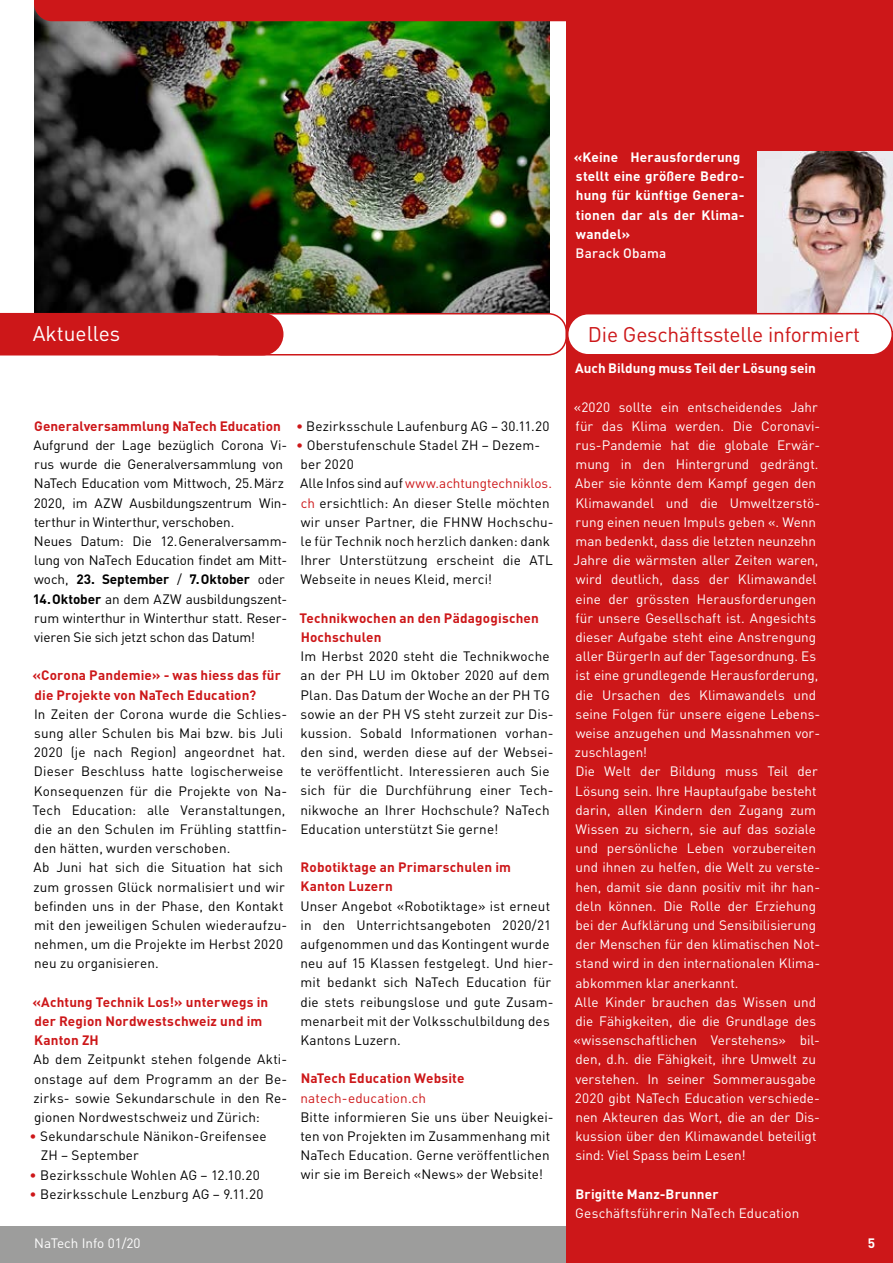
<style>
.page{position:relative;width:893px;height:1263px;background:#fff}
.page>*{position:absolute;margin:0;border:0;box-sizing:border-box;transform-origin:0 0}
.t1{font:21px "DIN";letter-spacing:-.01em;color:#cd1719}
.t2{font:21px "DIN";color:#fff}
.t3{font:13.5px/19.2px "DIN";letter-spacing:.01em;color:#000}
.t4{font:13.5px/19.2px "DIN";color:#fff}
.t5{font:13.5px/19.2px "DIN";letter-spacing:-.01em;color:#000}
.t6{font:700 13.5px/19.2px "DIN";letter-spacing:.01em;color:#cd1719}
.t7{font:700 13.5px/19.2px "DIN";letter-spacing:.01em;color:#fff}
.t8{font:13.5px "DIN";letter-spacing:.01em;color:#cd1719}
.t9{font:500 13.5px "DIN";letter-spacing:.015em;color:#fff}
.s1{font-weight:700}
.s2{color:#cd1719}
</style>
<div class="page">
<div style="left:0;top:1226px;width:626px;height:37px;background:#9d9d9c"></div>
<img style="left:35px;top:21px;width:515px;height:292px">
<div style="left:202px;top:313px;width:365px;height:42px;border:2px solid #cd1719;border-radius:18px"></div>
<div style="left:34px;top:0;width:533px;height:21px;background:#cd1719"></div>
<div style="left:0;top:313px;width:283px;height:42px;background:#cd1719"></div>
<div style="left:567px;top:0;width:326px;height:1263px;background:#cd1719"></div>
<img style="left:758px;top:152px;width:135px;height:177px">
<div style="left:568px;top:314px;width:324px;height:41px;background:#fff;border-radius:21px"></div>
<div style="left:567px;top:313px;width:326px;height:42px;border:2px solid #cd1719;border-radius:21px"></div>
<p class="t7" style="left:574px;top:147px;width:172px">«Keine Herausforderung stellt eine größere Bedro&shy;hung für künftige Genera&shy;tionen dar als der Klima&shy;wandel»</p>
<p class="t9" style="left:576px;top:244px;width:92px">Barack Obama</p>
<h1 class="t2" style="left:33px;top:320px;width:89px">Aktuelles</h1>
<p class="t6" style="left:34px;top:416px;width:248px">Generalversammlung NaTech Education</p>
<p class="t5" style="left:33px;top:435px;width:256px">Aufgrund der Lage bezüglich Corona Vi&shy;rus wurde die Generalversammlung von NaTech Education vom Mittwoch, 25.März 2020, im AZW Ausbildungszentrum Win&shy;terthur in Winterthur, verschoben.<br>Neues Datum: Die 12.Generalversamm&shy;lung von NaTech Education findet am Mitt&shy;woch, <span class="s1">23. September</span> / <span class="s1">7.Oktober</span> oder <span class="s1">14.Oktober</span> an dem AZW ausbildungszent&shy;rum winterthur in Winterthur statt. Reser&shy;vieren Sie sich jetzt schon das Datum!</p>
<p class="t6" style="left:32px;top:665px;width:250px">«Corona Pandemie» - was hiess das für die Projekte von NaTech Education?</p>
<p class="t3" style="left:33px;top:704px;width:256px">In Zeiten der Corona wurde die Schlies&shy;sung aller Schulen bis Mai bzw. bis Juli 2020 (je nach Region) angeordnet hat.<br>Dieser Beschluss hatte logischerweise Konsequenzen für die Projekte von Na-Tech Education: alle Veranstaltungen, die an den Schulen im Frühling stattfin&shy;den hätten, wurden verschoben.<br>Ab Juni hat sich die Situation hat sich zum grossen Glück normalisiert und wir befinden uns in der Phase, den Kontakt mit den jeweiligen Schulen wiederaufzu&shy;nehmen, um die Projekte im Herbst 2020 neu zu organisieren.</p>
<p class="t6" style="left:32px;top:992px;width:237px">«Achtung Technik Los!» unterwegs in der Region Nordwestschweiz und im<br>Kanton ZH</p>
<p class="t3" style="left:34px;top:1050px;width:255px;text-align:justify">Ab dem Zeitpunkt stehen folgende Akti&shy;onstage auf dem Programm an der Be&shy;zirks- sowie Sekundarschule in den Re&shy;gionen Nordwestschweiz und Zürich:</p>
<p class="t3" style="left:41px;top:1126px;width:227px;text-indent:-11px"><span class="s2">•</span> Sekundarschule Nänikon-Greifensee<br>ZH – September</p>
<p class="t3" style="left:30px;top:1165px;width:232px"><span class="s2">•</span> Bezirksschule Wohlen AG – 12.10.20</p>
<p class="t3" style="left:30px;top:1184px;width:235px"><span class="s2">•</span> Bezirksschule Lenzburg AG – 9.11.20</p>
<p class="t3" style="left:296px;top:416px;width:255px"><span class="s2">•</span> Bezirksschule Laufenburg AG – 30.11.20</p>
<p class="t3" style="left:296px;top:435px;width:259px"><span class="s2">•</span> Oberstufenschule Stadel ZH – Dezem&shy;ber 2020<br>Alle Infos sind auf <span class="s2">www.achtungtechniklos. ch</span> ersichtlich: An dieser Stelle möchten wir unser Partner, die FHNW Hochschu&shy;le für Technik noch herzlich danken: dank Ihrer Unterstützung erscheint die ATL Webseite in neues Kleid, merci!</p>
<p class="t6" style="left:300px;top:608px;width:241px">Technikwochen an den Pädagogischen<br>Hochschulen</p>
<p class="t3" style="left:300px;top:646px;width:255px">Im Herbst 2020 steht die Technikwoche an der PH LU im Oktober 2020 auf dem Plan. Das Datum der Woche an der PH TG sowie an der PH VS steht zurzeit zur Dis&shy;kussion. Sobald Informationen vorhan&shy;den sind, werden diese auf der Websei&shy;te veröffentlicht. Interessieren auch Sie sich für die Durchführung einer Tech&shy;nikwoche an Ihrer Hochschule? NaTech Education unterstützt Sie gerne!</p>
<p class="t6" style="left:301px;top:857px;width:212px">Robotiktage an Primarschulen im<br>Kanton Luzern</p>
<p class="t3" style="left:300px;top:896px;width:255px">Unser Angebot «Robotiktage» ist erneut in den Unterrichtsangeboten 2020/21 aufgenommen und das Kontingent wurde neu auf 15 Klassen festgelegt. Und hier&shy;mit bedankt sich NaTech Education für die stets reibungslose und gute Zusam&shy;menarbeit mit der Volksschulbildung des Kantons Luzern.</p>
<p class="t6" style="left:301px;top:1068px;width:165px">NaTech Education Website</p>
<p class="t8" style="left:301px;top:1089px;width:127px">natech-education.ch</p>
<p class="t3" style="left:300px;top:1107px;width:255px">Bitte informieren Sie uns über Neuigkei&shy;ten von Projekten im Zusammenhang mit NaTech Education. Gerne veröffentlichen wir sie im Bereich «News» der Website!</p>
<h1 class="t1" style="left:588px;top:321px;width:274px">Die Geschäftsstelle informiert</h1>
<p class="t7" style="left:575px;top:358px;width:242px">Auch Bildung muss Teil der Lösung sein</p>
<p class="t4" style="left:574px;top:397px;width:248px">«2020 sollte ein entscheidendes Jahr für das Klima werden. Die Coronavi&shy;rus-Pandemie hat die globale Erwär&shy;mung in den Hintergrund gedrängt.<br>Aber sie könnte dem Kampf gegen den Klimawandel und die Umweltzerstö&shy;rung einen neuen Impuls geben «. Wenn man bedenkt, dass die letzten neunzehn Jahre die wärmsten aller Zeiten waren, wird deutlich, dass der Klimawandel eine der grössten Herausforderungen für unsere Gesellschaft ist. Angesichts dieser Aufgabe steht eine Anstrengung aller BürgerIn auf der Tagesordnung. Es ist eine grundlegende Herausforderung, die Ursachen des Klimawandels und seine Folgen für unsere eigene Lebens&shy;weise anzugehen und Massnahmen vor&shy;zuschlagen!<br>Die Welt der Bildung muss Teil der Lösung sein. Ihre Hauptaufgabe besteht darin, allen Kindern den Zugang zum Wissen zu sichern, sie auf das soziale und persönliche Leben vorzubereiten und ihnen zu helfen, die Welt zu verste&shy;hen, damit sie dann positiv mit ihr han&shy;deln können. Die Rolle der Erziehung bei der Aufklärung und Sensibilisierung der Menschen für den klimatischen Not&shy;stand wird in den internationalen Klima&shy;abkommen klar anerkannt.<br>Alle Kinder brauchen das Wissen und die Fähigkeiten, die die Grundlage des «wissenschaftlichen Verstehens» bil&shy;den, d.h. die Fähigkeit, ihre Umwelt zu verstehen. In seiner Sommerausgabe 2020 gibt NaTech Education verschiede&shy;nen Akteuren das Wort, die an der Dis&shy;kussion über den Klimawandel beteiligt sind: Viel Spass beim Lesen!</p>
<p class="t7" style="left:575px;top:1184px;width:145px">Brigitte Manz-Brunner</p>
<p class="t4" style="left:575px;top:1203px;width:225px">Geschäftsführerin NaTech Education</p>
<p class="t4" style="left:34px;top:1233px;width:108px">NaTech Info 01/20</p>
<p class="t7" style="left:868px;top:1233px;width:9px">5</p>
</div>
